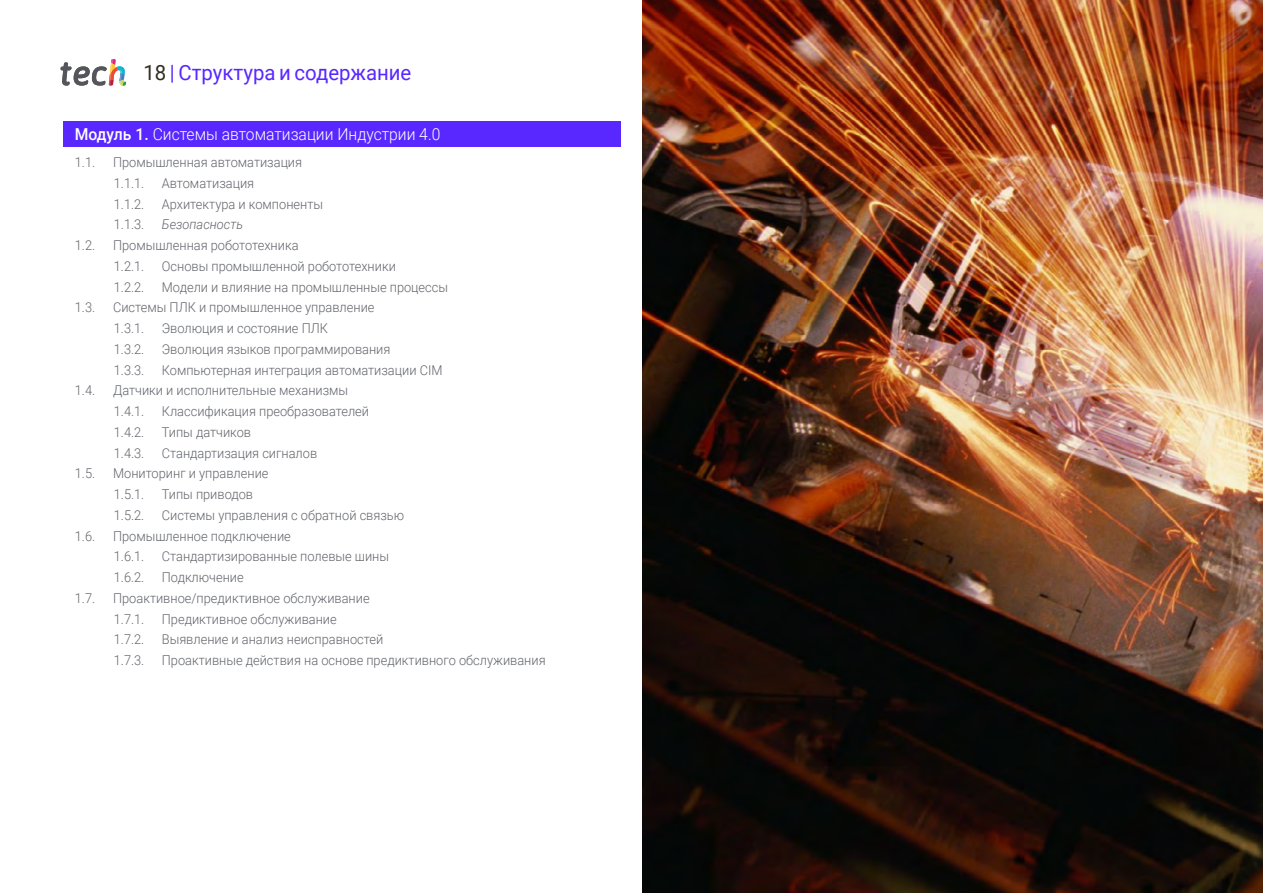
<style>
.page{position:relative;width:1263px;height:893px;background:#fff}
.page>*{position:absolute;margin:0;border:0;box-sizing:border-box;transform-origin:0 0}
.t1{font:21px "Roboto";color:#5927ff}
.t2{font:300 16.5px "Roboto";color:#fff;scale:.95 1}
.t3{font:300 13.5px/20.7px "Roboto";color:#61646a;scale:.95 1}
.t4{font:italic 300 13.5px "Roboto";color:#61646a;scale:.95 1}
.s1{color:#312e20}
.s2{font-weight:500}
</style>
<div class="page">
<img style="left:642px;top:0;width:621px;height:893px">
<div style="left:64px;top:121px;width:557px;height:25px;background:#5927ff"></div>
<svg style="left:61px;top:59px;width:65px;height:27px"></svg>
<h1 class="t1" style="left:144px;top:57px;width:269px"><span class="s1">18</span> | Структура и содержание</h1>
<p class="t2" style="left:75px;top:123px;width:386px"><span class="s2">Модуль 1.</span> Системы автоматизации Индустрии 4.0</p>
<p class="t3" style="left:75px;top:151px;width:23px">1.1.</p>
<p class="t3" style="left:113px;top:151px;width:200px">Промышленная автоматизация<br>1.1.1.</p>
<p class="t3" style="left:162px;top:172px;width:99px">Автоматизация</p>
<p class="t3" style="left:114px;top:193px;width:34px">1.1.2.</p>
<p class="t3" style="left:162px;top:193px;width:171px">Архитектура и компоненты</p>
<p class="t3" style="left:114px;top:214px;width:34px">1.1.3.</p>
<p class="t4" style="left:162px;top:215px;width:87px">Безопасность</p>
<p class="t3" style="left:75px;top:234px;width:23px">1.2.</p>
<p class="t3" style="left:113px;top:234px;width:197px">Промышленная робототехника<br>1.2.1.</p>
<p class="t3" style="left:162px;top:255px;width:248px">Основы промышленной робототехники</p>
<p class="t3" style="left:114px;top:276px;width:34px">1.2.2.</p>
<p class="t3" style="left:162px;top:276px;width:303px">Модели и влияние на промышленные процессы</p>
<p class="t3" style="left:75px;top:297px;width:23px">1.3.</p>
<p class="t3" style="left:113px;top:297px;width:277px">Системы ПЛК и промышленное управление<br>1.3.1.</p>
<p class="t3" style="left:162px;top:317px;width:176px">Эволюция и состояние ПЛК</p>
<p class="t3" style="left:114px;top:338px;width:34px">1.3.2.</p>
<p class="t3" style="left:162px;top:338px;width:242px">Эволюция языков программирования</p>
<p class="t3" style="left:114px;top:359px;width:34px">1.3.3.</p>
<p class="t3" style="left:162px;top:359px;width:297px">Компьютерная интеграция автоматизации CIM</p>
<p class="t3" style="left:75px;top:380px;width:23px">1.4.</p>
<p class="t3" style="left:113px;top:380px;width:249px">Датчики и исполнительные механизмы<br>1.4.1.</p>
<p class="t3" style="left:162px;top:400px;width:220px">Классификация преобразователей</p>
<p class="t3" style="left:114px;top:421px;width:34px">1.4.2.</p>
<p class="t3" style="left:162px;top:421px;width:95px">Типы датчиков</p>
<p class="t3" style="left:114px;top:442px;width:34px">1.4.3.</p>
<p class="t3" style="left:162px;top:442px;width:165px">Стандартизация сигналов</p>
<p class="t3" style="left:75px;top:463px;width:23px">1.5.</p>
<p class="t3" style="left:113px;top:463px;width:165px">Мониторинг и управление<br>1.5.1.</p>
<p class="t3" style="left:162px;top:483px;width:98px">Типы приводов</p>
<p class="t3" style="left:114px;top:504px;width:34px">1.5.2.</p>
<p class="t3" style="left:162px;top:504px;width:257px">Системы управления с обратной связью</p>
<p class="t3" style="left:75px;top:525px;width:23px">1.6.</p>
<p class="t3" style="left:113px;top:525px;width:189px">Промышленное подключение<br>1.6.1.</p>
<p class="t3" style="left:162px;top:546px;width:241px">Стандартизированные полевые шины</p>
<p class="t3" style="left:114px;top:566px;width:34px">1.6.2.</p>
<p class="t3" style="left:162px;top:566px;width:88px">Подключение</p>
<p class="t3" style="left:75px;top:587px;width:23px">1.7.</p>
<p class="t3" style="left:113px;top:587px;width:271px">Проактивное/предиктивное обслуживание<br>1.7.1.</p>
<p class="t3" style="left:162px;top:608px;width:186px">Предиктивное обслуживание</p>
<p class="t3" style="left:114px;top:629px;width:34px">1.7.2.</p>
<p class="t3" style="left:162px;top:629px;width:235px">Выявление и анализ неисправностей</p>
<p class="t3" style="left:114px;top:649px;width:34px">1.7.3.</p>
<p class="t3" style="left:162px;top:649px;width:405px">Проактивные действия на основе предиктивного обслуживания</p>
</div>
